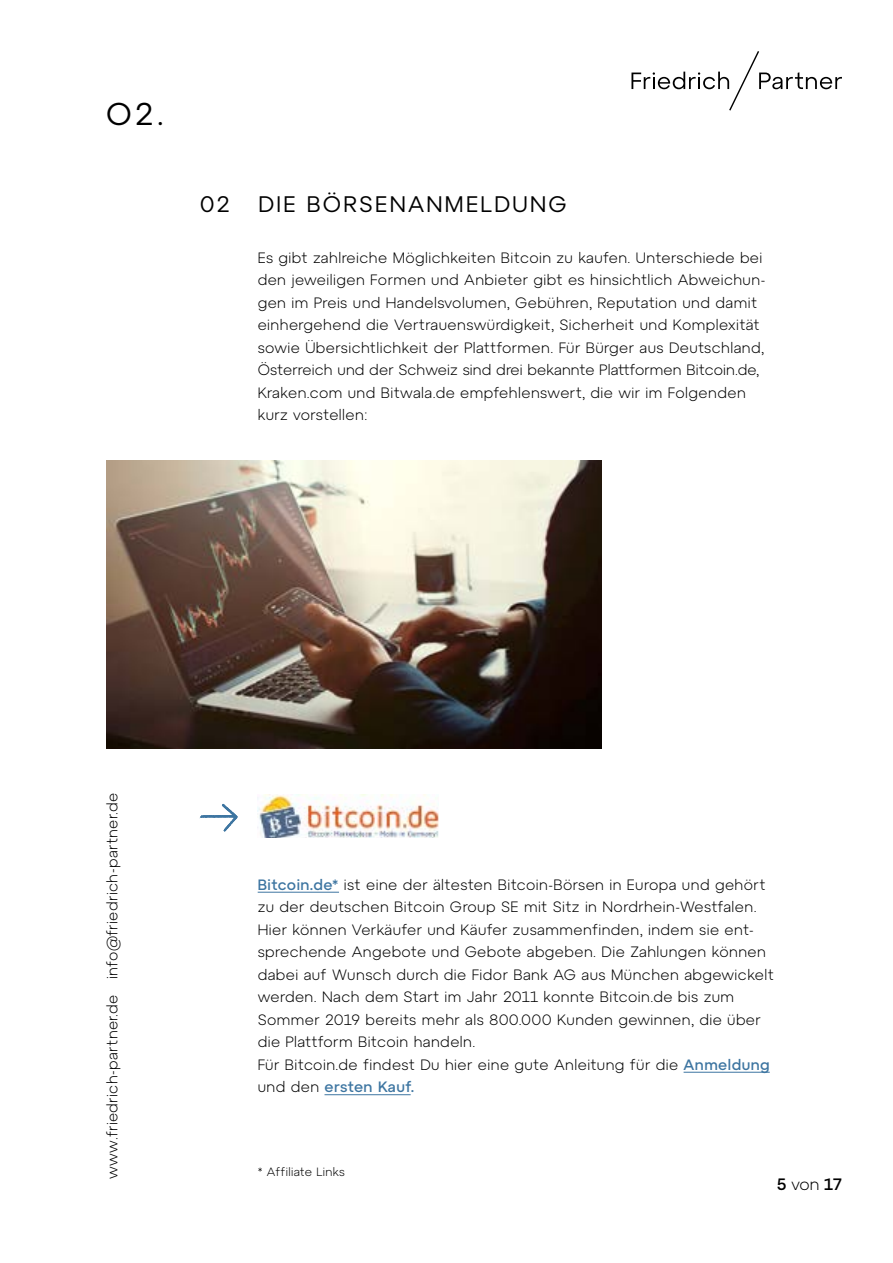
<style>
.page{position:relative;width:893px;height:1263px;background:#fff}
.page>*{position:absolute;margin:0;border:0;box-sizing:border-box;transform-origin:0 0}
.t1{font:31.5px "Atyp Text FP";color:#000}
.t2{font:22.5px "Atyp Text FP";letter-spacing:.1em;color:#000}
.t3{font:500 16.5px "Atyp Text FP";color:#000}
.t4{font:300 15px/22.5px "Atyp Text FP";letter-spacing:.03em;color:#000}
.t5{font:300 12px "Atyp Text FP";letter-spacing:.03em;color:#000}
.s1{font-weight:500;color:#3d75a1}
.s2{font-weight:300}
</style>
<div class="page">
<svg style="left:631px;top:51px;width:211px;height:60px"></svg>
<img style="left:258px;top:794px;width:181px;height:44px">
<hr style="left:258px;top:892px;width:81px;height:1px;background:#3d75a1">
<hr style="left:684px;top:1072px;width:86px;height:1px;background:#3d75a1">
<hr style="left:324px;top:1094px;width:87px;height:1px;background:#3d75a1">
<svg style="left:199px;top:804px;width:39px;height:28px"></svg>
<img style="left:106px;top:460px;width:496px;height:288px">
<h1 class="t1" style="left:106px;top:90px;width:59px">O2.</h1>
<h2 class="t2" style="left:200px;top:187px;width:32px">02</h2>
<h2 class="t2" style="left:258px;top:187px;width:310px">DIE BÖRSENANMELDUNG</h2>
<p class="t4" style="left:258px;top:245px;width:509px">Es gibt zahlreiche Möglichkeiten Bitcoin zu kaufen. Unterschiede bei den jeweiligen Formen und Anbieter gibt es hinsichtlich Abweichun&shy;gen im Preis und Handelsvolumen, Gebühren, Reputation und damit einhergehend die Vertrauenswürdigkeit, Sicherheit und Komplexität sowie Übersichtlichkeit der Plattformen. Für Bürger aus Deutschland, Österreich und der Schweiz sind drei bekannte Plattformen Bitcoin.de, Kraken.com und Bitwala.de empfehlenswert, die wir im Folgenden kurz vorstellen:</p>
<p class="t4" style="left:100px;top:1179px;width:388px;rotate:-90deg">www.friedrich-partner.de info@friedrich-partner.de</p>
<p class="t4" style="left:258px;top:873px;width:518px"><span class="s1">Bitcoin.de*</span> ist eine der ältesten Bitcoin-Börsen in Europa und gehört zu der deutschen Bitcoin Group SE mit Sitz in Nordrhein-Westfalen.<br>Hier können Verkäufer und Käufer zusammenfinden, indem sie ent&shy;sprechende Angebote und Gebote abgeben. Die Zahlungen können dabei auf Wunsch durch die Fidor Bank AG aus München abgewickelt werden. Nach dem Start im Jahr 2011 konnte Bitcoin.de bis zum Sommer 2019 bereits mehr als 800.000 Kunden gewinnen, die über die Plattform Bitcoin handeln.<br>Für Bitcoin.de findest Du hier eine gute Anleitung für die <span class="s1">Anmeldung </span>und den <span class="s1">ersten Kauf.</span></p>
<p class="t5" style="left:258px;top:1163px;width:89px">* Affiliate Links</p>
<p class="t3" style="left:777px;top:1171px;width:67px">5 <span class="s2">von</span> 17</p>
</div>
